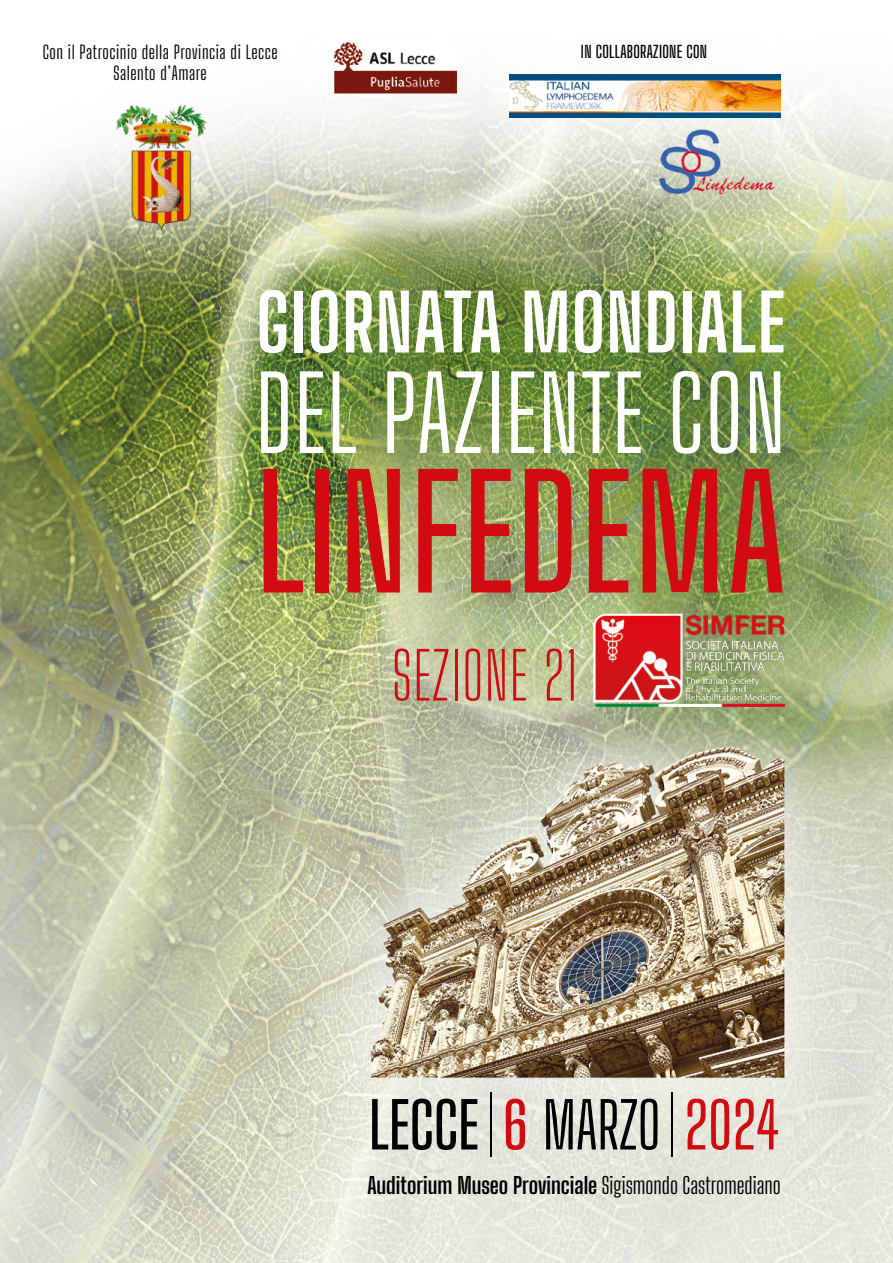
<style>
.page{position:relative;width:893px;height:1263px;background:#fff}
.page>*{position:absolute;margin:0;border:0;box-sizing:border-box;transform-origin:0 0}
.t1{font:600 154.5px "Big Shoulders Display";letter-spacing:.02em;color:#d20a11}
.t2{font:102px "Big Shoulders Display";letter-spacing:.02em;color:#fff}
.t3{font:700 77.4px "Big Shoulders Display";letter-spacing:.02em;color:#fff}
.t4{font:300 64.5px "Big Shoulders Display";letter-spacing:.02em;color:#d20a11}
.t5{font:600 63px "Big Shoulders Display";color:#000}
.t6{font:700 22.5px "Big Shoulders Display";color:#000}
.t7{font:18px/21px "Big Shoulders Display";letter-spacing:.03em;color:#000;text-align:center}
.t8{font:600 16.5px "Big Shoulders Display";letter-spacing:.02em;color:#000}
.s1{font-weight:100}
.s2{color:#d20a11}
.s3{font-weight:400}
.s4{font-weight:500;color:#d20a11}
</style>
<div class="page">
<img style="left:0;top:42px;width:893px;height:1221px">
<img style="left:593px;top:614px;width:193px;height:92px">
<img style="left:113px;top:101px;width:94px;height:130px">
<img style="left:510px;top:75px;width:271px;height:42px">
<img style="left:644px;top:120px;width:137px;height:77px">
<img style="left:334px;top:43px;width:123px;height:50px">
<p class="t7" style="left:43px;top:40px;width:236px">Con il Patrocinio della Provincia di Lecce<br>Salento d’Amare</p>
<p class="t8" style="left:581px;top:39px;width:128px">IN COLLABORAZIONE CON</p>
<h3 class="t3" style="left:256px;top:261px;width:530px">GIORNATA MONDIALE</h3>
<h2 class="t2" style="left:256px;top:339px;width:531px">DEL PAZIENTE CON</h2>
<h1 class="t1" style="left:256px;top:415px;width:531px">LINFEDEMA</h1>
<h3 class="t4" style="left:392px;top:630px;width:187px">SEZIONE 21</h3>
<h3 class="t5" style="left:369px;top:1077px;width:413px">LECCE<span class="s1">|</span><span class="s2">6</span> <span class="s3">MARZO</span><span class="s1">|</span><span class="s4">2024</span></h3>
<p class="t6" style="left:367px;top:1167px;width:415px">Auditorium Museo Provinciale <span class="s3">Sigismondo Castromediano</span></p>
</div>
